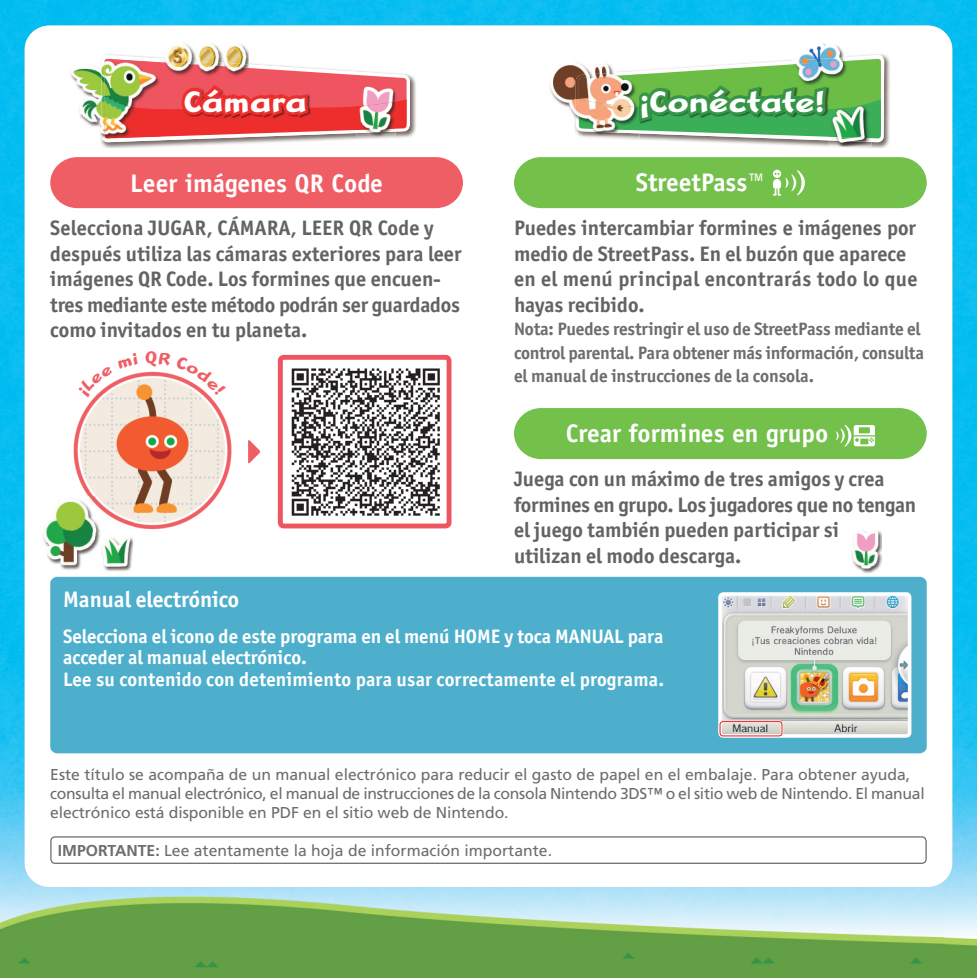
<style>
.page{position:relative;width:977px;height:978px;background:#fff}
.page>*{position:absolute;margin:0;border:0;box-sizing:border-box;transform-origin:0 0}
.t1{font:700 31.5px "Linotype Rana";color:#fff}
.t2{font:700 25.5px "Officina Sans LT";color:#fff}
.t3{font:700 22.5px "Officina San ITC";color:#fff}
.t4{font:700 21px/25.5px "Officina San ITC";color:#636366}
.t5{font:700 19.5px/21.3px "Officina San ITC";color:#fff}
.t6{font:700 18px/23.4px "Officina San ITC";letter-spacing:-.01em;color:#6c6d70}
.t7{font:15.6px/19.2px "Frutiger LT";letter-spacing:-.005em;color:#6c6d70}
.s1{font-weight:700}
</style>
<div class="page">
<img style="left:0;top:0;width:976px;height:978px">
<div style="left:25px;top:26px;width:927px;height:861px;background:#fff;border-radius:24px"></div>
<img style="left:819px;top:54px;width:71px;height:94px">
<img style="left:550px;top:65px;width:25px;height:62px">
<img style="left:803px;top:43px;width:44px;height:12px">
<img style="left:101px;top:54px;width:315px;height:94px">
<img style="left:70px;top:64px;width:31px;height:72px">
<img style="left:162px;top:43px;width:87px;height:12px">
<div style="left:50px;top:157px;width:413px;height:51px;background:#f05e65"></div>
<svg style="left:248px;top:440px;width:12px;height:24px"></svg>
<img style="left:280px;top:357px;width:169px;height:169px;border-radius:3px">
<div style="left:278px;top:355px;width:173px;height:173px;border:5px solid #ef5560;border-radius:3px"></div>
<img style="left:73px;top:372px;width:159px;height:158px">
<img style="left:43px;top:501px;width:90px;height:70px">
<img style="left:72px;top:496px;width:61px;height:35px">
<img style="left:851px;top:530px;width:30px;height:44px">
<div style="left:50px;top:577px;width:876px;height:176px;background:#4eafcd;border-radius:7px"></div>
<img style="left:720px;top:594px;width:189px;height:142px;border-radius:3px">
<div style="left:718px;top:592px;width:193px;height:145px;border:4px solid #fff;border-radius:3px"></div>
<div style="left:718px;top:720px;width:65px;height:17px;border:2px solid #fff;border-radius:3px"></div>
<div style="left:719px;top:721px;width:63px;height:15px;border:1px solid #ee1d23;border-radius:3px"></div>
<div style="left:50px;top:836px;width:876px;height:28px;border:1px solid #6c6d70;border-radius:4px"></div>
<div style="left:514px;top:157px;width:412px;height:51px;background:#73c04b"></div>
<svg style="left:514px;top:408px;width:412px;height:51px;background:#79c253"></svg>
<svg style="left:575px;top:55px;width:309px;height:91px"></svg>
<div style="left:813px;top:103px;width:12px;height:12px;border:6px solid #369647;border-radius:50%"></div>
<svg style="left:101px;top:55px;width:309px;height:87px"></svg>
<svg style="left:78px;top:372px;width:60px;height:25px"></svg>
<svg style="left:145px;top:371px;width:81px;height:24px"></svg>
<p class="t1" style="left:183px;top:90px;width:125px">Cámara</p>
<p class="t1" style="left:640px;top:90px;width:185px">¡Conéctate!</p>
<p class="t2" style="left:130px;top:173px;width:254px">Leer imágenes QR Code</p>
<p class="t4" style="left:50px;top:217px;width:412px">Selecciona JUGAR, CÁMARA, LEER QR Code y después utiliza las cámaras exteriores para leer imágenes QR Code. Los formines que encuen&shy;tres mediante este método podrán ser guardados como invitados en tu planeta.</p>
<p class="t2" style="left:635px;top:173px;width:131px">StreetPass™</p>
<p class="t4" style="left:514px;top:217px;width:405px">Puedes intercambiar formines e imágenes por medio de StreetPass. En el buzón que aparece en el menú principal encontrarás todo lo que hayas recibido.</p>
<p class="t6" style="left:514px;top:319px;width:411px">Nota: Puedes restringir el uso de StreetPass mediante el control parental. Para obtener más información, consulta el manual de instrucciones de la consola.</p>
<p class="t2" style="left:565px;top:424px;width:264px">Crear formines en grupo</p>
<p class="t4" style="left:514px;top:468px;width:403px">Juega con un máximo de tres amigos y crea formines en grupo. Los jugadores que no tengan el juego también pueden participar si<br>utilizan el modo descarga.</p>
<p class="t3" style="left:63px;top:591px;width:178px">Manual electrónico</p>
<p class="t5" style="left:63px;top:627px;width:602px">Selecciona el icono de este programa en el menú HOME y toca MANUAL para acceder al manual electrónico.<br>Lee su contenido con detenimiento para usar correctamente el programa.</p>
<p class="t7" style="left:50px;top:766px;width:875px">Este título se acompaña de un manual electrónico para reducir el gasto de papel en el embalaje. Para obtener ayuda, consulta el manual electrónico, el manual de instrucciones de la consola Nintendo 3DS™ o el sitio web de Nintendo. El manual electrónico está disponible en PDF en el sitio web de Nintendo.</p>
<p class="t7" style="left:58px;top:842px;width:495px"><span class="s1">IMPORTANTE:</span> Lee atentamente la hoja de información importante.</p>
</div>
